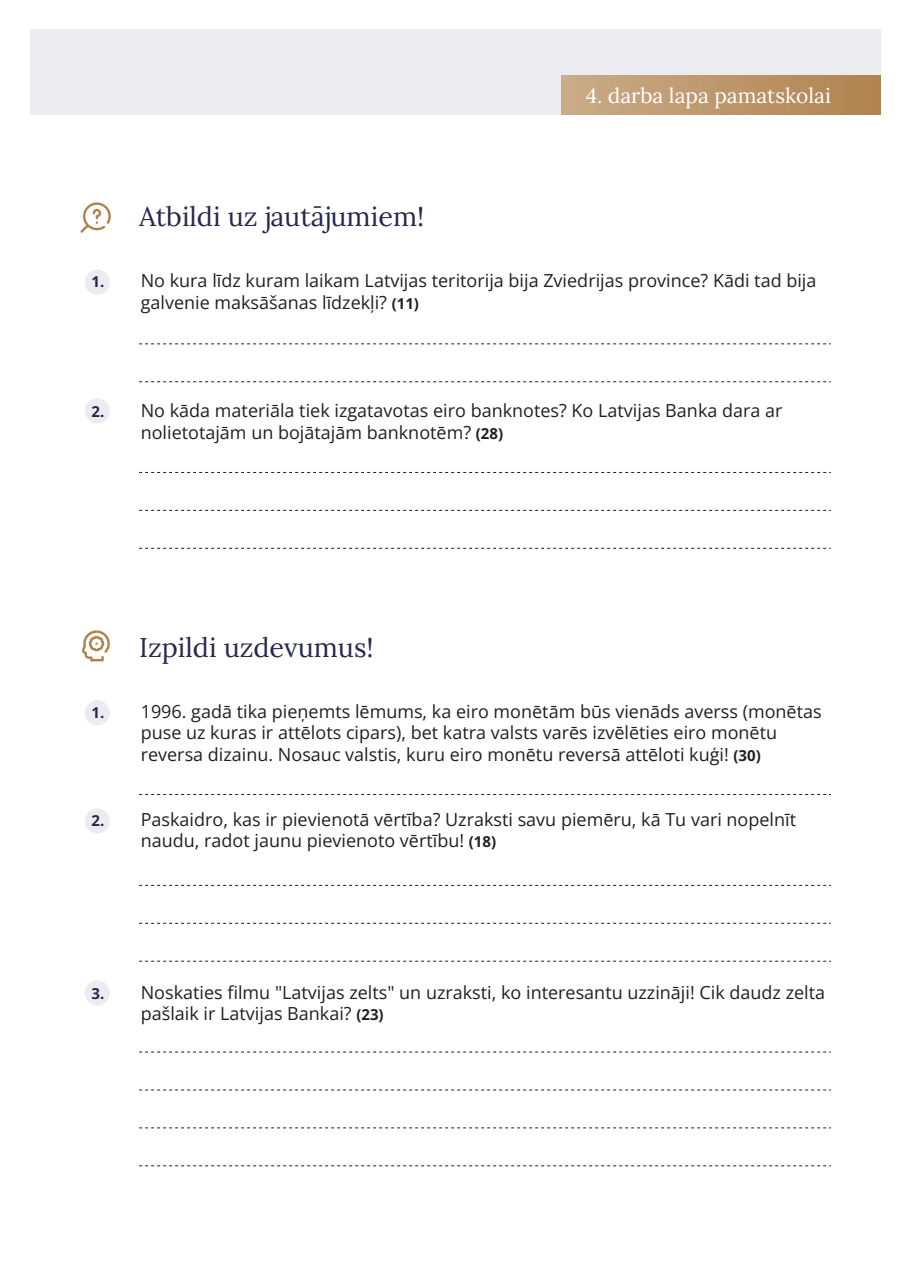
<style>
.page{position:relative;width:910px;height:1280px;background:#fff}
.page>*{position:absolute;margin:0;border:0;box-sizing:border-box;transform-origin:0 0}
.t1{font:27px "Lora";color:#27284e}
.t2{font:21px "Lora";color:#fff}
.t3{font:18px/21.6px "Open Sans";color:#231f20}
.s1{font-weight:700;font-size:15px;color:#27284e}
.s2{font-weight:700;font-size:15px}
</style>
<div class="page">
<div style="left:30px;top:30px;width:850px;height:85px;background:#ecebef"></div>
<div style="left:562px;top:76px;width:318px;height:39px;background:linear-gradient(to right,#caac89,#b0834e)"></div>
<div style="left:85px;top:700px;width:25px;height:25px;background:#ecebef;border-radius:50%"></div>
<div style="left:85px;top:808px;width:25px;height:25px;background:#ecebef;border-radius:50%"></div>
<div style="left:85px;top:270px;width:25px;height:25px;background:#ecebef;border-radius:50%"></div>
<div style="left:85px;top:398px;width:25px;height:25px;background:#ecebef;border-radius:50%"></div>
<div style="left:85px;top:980px;width:25px;height:25px;background:#ecebef;border-radius:50%"></div>
<svg style="left:139px;top:343px;width:692px;height:1px"></svg>
<svg style="left:139px;top:794px;width:692px;height:1px"></svg>
<svg style="left:139px;top:472px;width:692px;height:1px"></svg>
<svg style="left:139px;top:510px;width:692px;height:1px"></svg>
<svg style="left:139px;top:381px;width:692px;height:1px"></svg>
<svg style="left:139px;top:923px;width:692px;height:1px"></svg>
<svg style="left:139px;top:961px;width:692px;height:1px"></svg>
<svg style="left:139px;top:885px;width:692px;height:1px"></svg>
<svg style="left:139px;top:1052px;width:692px;height:1px"></svg>
<svg style="left:139px;top:1089px;width:692px;height:1px"></svg>
<svg style="left:139px;top:1127px;width:692px;height:1px"></svg>
<svg style="left:139px;top:1165px;width:692px;height:1px"></svg>
<svg style="left:139px;top:548px;width:692px;height:1px"></svg>
<svg style="left:82px;top:630px;width:28px;height:31px"></svg>
<svg style="left:80px;top:202px;width:31px;height:31px"></svg>
<p class="t2" style="left:586px;top:80px;width:247px">4. darba lapa pamatskolai</p>
<h1 class="t1" style="left:139px;top:196px;width:287px">Atbildi uz jautājumiem!</h1>
<p class="t3" style="left:141px;top:269px;width:677px;text-indent:-49px"><span class="s1">1.</span> No kura līdz kuram laikam Latvijas teritorija bija Zviedrijas province? Kādi tad bija galvenie maksāšanas līdzekļi? <span class="s2">(11)</span></p>
<p class="t3" style="left:141px;top:399px;width:643px;text-indent:-49px"><span class="s1">2.</span> No kāda materiāla tiek izgatavotas eiro banknotes? Ko Latvijas Banka dara ar nolietotajām un bojātajām banknotēm? <span class="s2">(28)</span></p>
<h1 class="t1" style="left:139px;top:627px;width:236px">Izpildi uzdevumus!</h1>
<p class="t3" style="left:141px;top:700px;width:682px;text-indent:-49px"><span class="s1">1.</span> 1996. gadā tika pieņemts lēmums, ka eiro monētām būs vienāds averss (monētas puse uz kuras ir attēlots cipars), bet katra valsts varēs izvēlēties eiro monētu reversa dizainu. Nosauc valstis, kuru eiro monētu reversā attēloti kuģi! <span class="s2">(30)</span></p>
<p class="t3" style="left:141px;top:808px;width:657px;text-indent:-49px"><span class="s1">2.</span> Paskaidro, kas ir pievienotā vērtība? Uzraksti savu piemēru, kā Tu vari nopelnīt naudu, radot jaunu pievienoto vērtību! <span class="s2">(18)</span></p>
<p class="t3" style="left:141px;top:981px;width:686px;text-indent:-49px"><span class="s1">3.</span> Noskaties filmu "Latvijas zelts" un uzraksti, ko interesantu uzzināji! Cik daudz zelta pašlaik ir Latvijas Bankai? <span class="s2">(23)</span></p>
</div>
